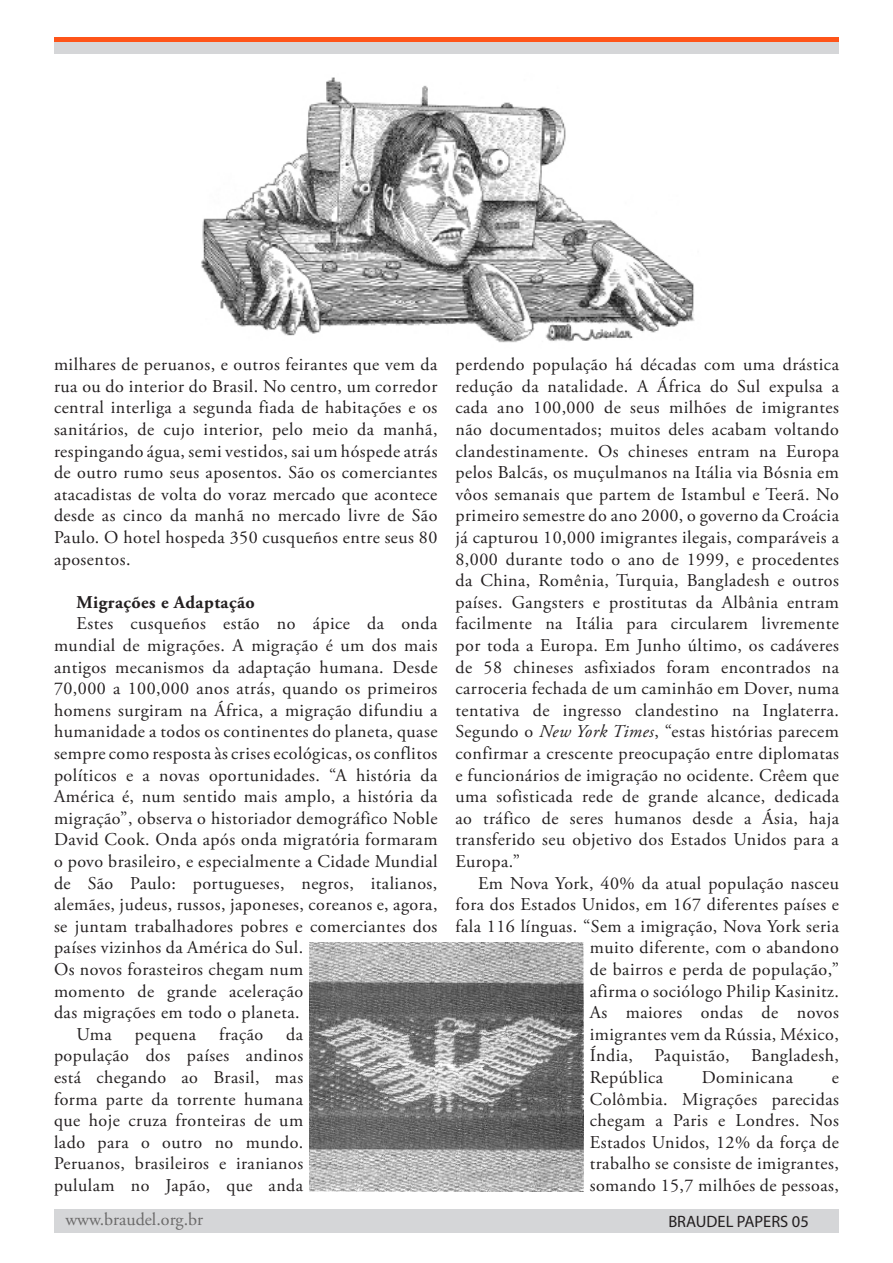
<style>
.page{position:relative;width:893px;height:1263px;background:#fff}
.page>*{position:absolute;margin:0;border:0;box-sizing:border-box;transform-origin:0 0}
.t1{font:18px/21.6px "Adobe Garamond Pro";letter-spacing:.025em;color:#231f20;text-align:justify}
.t2{font:700 18px "Adobe Garamond Pro";letter-spacing:.025em;color:#231f20}
.t3{font:18px "Adobe Garamond Pro";color:#6b6a6a}
.t4{font:16.5px "Myriad Pro";color:#231f20}
.s1{font-style:italic}
</style>
<div class="page">
<div style="left:54px;top:1209px;width:785px;height:24px;background:#d5d6d8"></div>
<div style="left:54px;top:42px;width:785px;height:12px;background:#d5d6d8"></div>
<hr style="left:54px;top:38px;width:785px;height:4px;background:#fe5419">
<img style="left:309px;top:942px;width:275px;height:249px">
<img style="left:201px;top:77px;width:494px;height:266px">
<p class="t1" style="left:54px;top:354px;width:385px">milhares de peruanos, e outros feirantes que vem da rua ou do interior do Brasil. No centro, um corredor central interliga a segunda fiada de habitações e os sanitários, de cujo interior, pelo meio da manhã, respingando água, semi vestidos, sai um hóspede atrás de outro rumo seus aposentos. São os comerciantes atacadistas de volta do voraz mercado que acontece desde as cinco da manhã no mercado livre de São Paulo. O hotel hospeda 350 cusqueños entre seus 80 aposentos.</p>
<p class="t2" style="left:76px;top:591px;width:180px">Migrações e Adaptação</p>
<p class="t1" style="left:54px;top:613px;width:385px;text-align:left;text-indent:22px">Estes cusqueños estão no ápice da onda mundial de migrações. A migração é um dos mais antigos mecanismos da adaptação humana. Desde 70,000 a 100,000 anos atrás, quando os primeiros homens surgiram na África, a migração difundiu a humanidade a todos os continentes do planeta, quase sempre como resposta às crises ecológicas, os conflitos políticos e a novas oportunidades. “A história da América é, num sentido mais amplo, a história da migração”, observa o historiador demográfico Noble David Cook. Onda após onda migratória formaram o povo brasileiro, e especialmente a Cidade Mundial de São Paulo: portugueses, negros, italianos, alemães, judeus, russos, japoneses, coreanos e, agora, se juntam trabalhadores pobres e comerciantes dos países vizinhos da América do Sul.<br>Os novos forasteiros chegam num<br>momento de grande aceleração<br>das migrações em todo o planeta.</p>
<p class="t1" style="left:76px;top:1024px;width:37px">Uma</p>
<p class="t1" style="left:135px;top:1024px;width:63px">pequena</p>
<p class="t1" style="left:219px;top:1024px;width:46px">fração</p>
<p class="t1" style="left:54px;top:1024px;width:251px;text-indent:232px">da população dos países andinos está chegando ao Brasil, mas forma parte da torrente humana que hoje cruza fronteiras de um lado para o outro no mundo.<br>Peruanos, brasileiros e iranianos pululam no Japão, que anda</p>
<p class="t1" style="left:455px;top:354px;width:385px">perdendo população há décadas com uma drástica redução da natalidade. A África do Sul expulsa a cada ano 100,000 de seus milhões de imigrantes não documentados; muitos deles acabam voltando clandestinamente. Os chineses entram na Europa pelos Balcãs, os muçulmanos na Itália via Bósnia em vôos semanais que partem de Istambul e Teerã. No primeiro semestre do ano 2000, o governo da Croácia já capturou 10,000 imigrantes ilegais, comparáveis a 8,000 durante todo o ano de 1999, e procedentes da China, Romênia, Turquia, Bangladesh e outros países. Gangsters e prostitutas da Albânia entram facilmente na Itália para circularem livremente por toda a Europa. Em Junho último, os cadáveres de 58 chineses asfixiados foram encontrados na carroceria fechada de um caminhão em Dover, numa tentativa de ingresso clandestino na Inglaterra.<br>Segundo o <span class="s1">New York Times</span>, “estas histórias parecem confirmar a crescente preocupação entre diplomatas e funcionários de imigração no ocidente. Crêem que uma sofisticada rede de grande alcance, dedicada ao tráfico de seres humanos desde a Ásia, haja transferido seu objetivo dos Estados Unidos para a Europa.”</p>
<p class="t1" style="left:478px;top:873px;width:362px">Em Nova York, 40% da atual população nasceu</p>
<p class="t1" style="left:455px;top:894px;width:385px">fora dos Estados Unidos, em 167 diferentes países e</p>
<p class="t1" style="left:455px;top:916px;width:385px">fala 116 línguas. “Sem a imigração, Nova York seria</p>
<p class="t1" style="left:590px;top:937px;width:251px">muito diferente, com o abandono</p>
<p class="t1" style="left:590px;top:959px;width:251px">de bairros e perda de população,”</p>
<p class="t1" style="left:590px;top:981px;width:251px">afirma o sociólogo Philip Kasinitz.</p>
<p class="t1" style="left:590px;top:1002px;width:251px">As maiores ondas de novos</p>
<p class="t1" style="left:590px;top:1024px;width:251px">imigrantes vem da Rússia, México,</p>
<p class="t1" style="left:590px;top:1045px;width:251px">Índia, Paquistão, Bangladesh,</p>
<p class="t1" style="left:590px;top:1067px;width:75px">República</p>
<p class="t1" style="left:702px;top:1067px;width:93px">Dominicana</p>
<p class="t1" style="left:590px;top:1067px;width:251px;text-indent:242px">e Colômbia. Migrações parecidas chegam a Paris e Londres. Nos Estados Unidos, 12% da força de trabalho se consiste de imigrantes, somando 15,7 milhões de pessoas,</p>
<p class="t3" style="left:65px;top:1208px;width:139px">www.braudel.org.br</p>
<p class="t4" style="left:668px;top:1211px;width:142px">BRAUDEL PAPERS 05</p>
</div>
